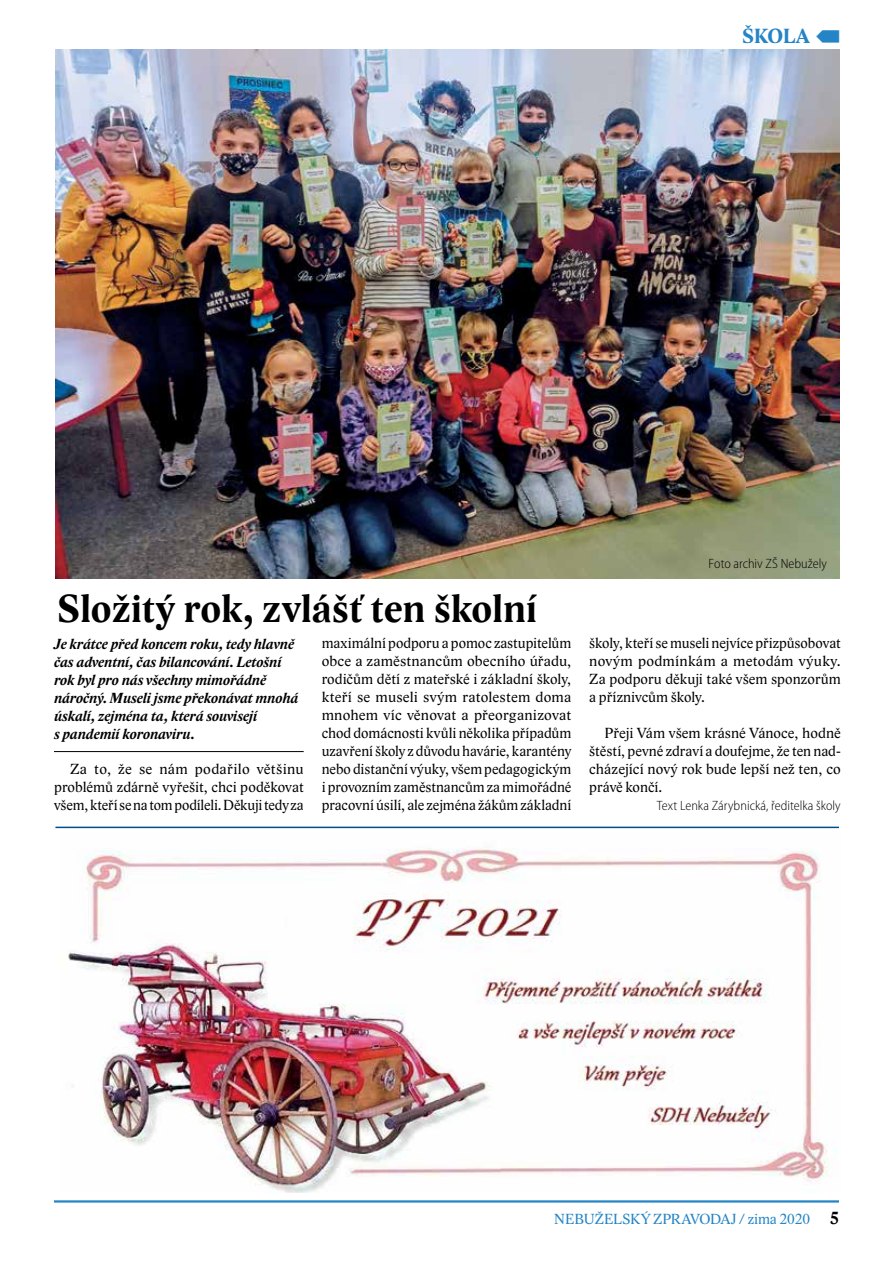
<style>
.page{position:relative;width:893px;height:1263px;background:#fff}
.page>*{position:absolute;margin:0;border:0;box-sizing:border-box;transform-origin:0 0}
.t1{font:700 40.5px "Lido STFCE";color:#000}
.t2{font:700 21px "Lido ST";letter-spacing:-.02em;color:#2484c6}
.t3{font:15px/18px "Lido ST";color:#000;text-align:justify}
.t4{font:italic 700 15px/18px "Lido ST";letter-spacing:.005em;color:#000}
.t5{font:15px "Lido ST";letter-spacing:-.01em;color:#2484c6}
.t6{font:300 semi-condensed 13.5px "Myriad Pro";color:#000}
.s1{font-weight:700;font-size:18px;color:#000}
</style>
<div class="page">
<hr style="left:54px;top:1200px;width:785px;height:2px;background:#2484c6">
<img style="left:55px;top:49px;width:785px;height:530px">
<img style="left:68px;top:848px;width:769px;height:344px">
<hr style="left:55px;top:827px;width:784px;height:1px;background:#004f8a">
<hr style="left:54px;top:751px;width:250px;height:1px;background:#000">
<h2 class="t2" style="left:742px;top:24px;width:70px">ŠKOLA</h2>
<p class="t6" style="left:709px;top:556px;width:120px">Foto archiv ZŠ Nebužely</p>
<h1 class="t1" style="left:57px;top:584px;width:482px">Složitý rok, zvlášť ten školní</h1>
<p class="t4" style="left:54px;top:636px;width:246px">Je krátce před koncem roku, tedy hlavně čas adventní, čas bilancování. Letošní rok byl pro nás všechny mimořádně náročný. Museli jsme překonávat mnohá úskalí, zejména ta, která souvisejí<br>s pandemií koronaviru.</p>
<p class="t3" style="left:589px;top:634px;width:253px">školy, kteří se museli nejvíce přizpůsobovat novým podmínkám a metodám výuky.<br>Za podporu děkuji také všem sponzorům a příznivcům školy.</p>
<p class="t3" style="left:322px;top:634px;width:251px">maximální podporu a pomoc zastupitelům obce a zaměstnancům obecního úřadu, rodičům dětí z mateřské i základní školy, kteří se museli svým ratolestem doma mnohem víc věnovat a přeorganizovat chod domácnosti kvůli několika případům uzavření školy z důvodu havárie, karantény nebo distanční výuky, všem pedagogickým i provozním zaměstnancům za mimořádné pracovní úsilí, ale zejména žákům základní</p>
<p class="t3" style="left:589px;top:724px;width:253px;text-indent:15px">Přeji Vám všem krásné Vánoce, hodně štěstí, pevné zdraví a doufejme, že ten nad&shy;cházející nový rok bude lepší než ten, co právě končí.</p>
<p class="t6" style="left:657px;top:798px;width:186px">Text Lenka Zárybnická, ředitelka školy</p>
<p class="t3" style="left:54px;top:760px;width:251px;text-indent:16px">Za to, že se nám podařilo většinu problémů zdárně vyřešit, chci poděkovat všem, kteří se na tom podíleli. Děkuji tedy za</p>
<p class="t5" style="left:554px;top:1210px;width:287px">NEBUŽELSKÝ ZPRAVODAJ / zima 2020 <span class="s1">5</span></p>
</div>
